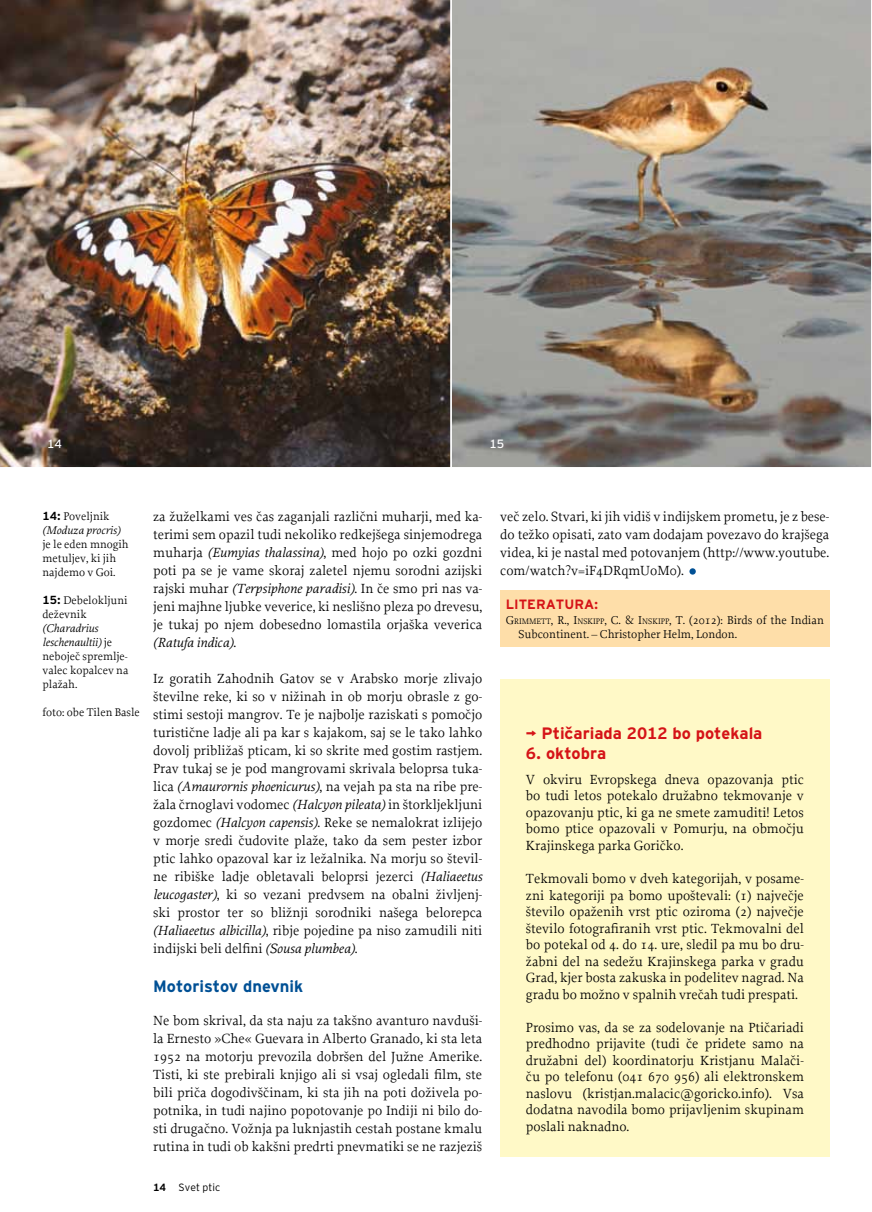
<style>
.page{position:relative;width:872px;height:1212px;background:#fff}
.page>*{position:absolute;margin:0;border:0;box-sizing:border-box;transform-origin:0 0}
.t1{font:700 16.5px "Interstate Bold Mono CE";color:#d51317}
.t2{font:700 16.5px "Interstate Bold Mono CE";color:#005095}
.t3{font:13.95px/18px "Proforma";color:#000;text-align:justify}
.t4{font:italic 13.95px "Proforma Book Italic CE";color:#000}
.t5{font:700 13.5px "Interstate Bold Mono CE";color:#d51317}
.t6{font:12px/14.4px "Proforma";color:#000}
.t7{font:500 12px "Interstate Regular Mono CE";color:#fff}
.t8{font:11.7px/14.1px "Proforma";color:#000}
.t9{font:italic 11.7px/14.1px "Proforma Book Italic CE";color:#000}
.t10{font:300 10.5px "Interstate Light Mono CE";color:#000}
.s1{font-family:"Interstate Bold Mono CE";font-weight:700}
.s2{font-family:"Proforma";font-style:normal}
.s3{font-family:"Proforma Book Italic CE";font-style:italic}
.s4{font-style:inherit}
.s5{font-size:8.4px}
</style>
<div class="page">
<img style="left:0;top:0;width:450px;height:467px">
<img style="left:450px;top:0;width:421px;height:467px">
<svg style="left:689px;top:568px;width:7px;height:7px"></svg>
<div style="left:500px;top:590px;width:329px;height:57px;background:#fedea9"></div>
<div style="left:500px;top:679px;width:329px;height:478px;background:#fff9c7"></div>
<svg style="left:871px;top:151px;width:1px;height:270px"></svg>
<p class="t7" style="left:47px;top:437px;width:16px">14</p>
<p class="t7" style="left:489px;top:437px;width:16px">15</p>
<p class="t8" style="left:43px;top:509px;width:68px"><span class="s1">14:</span> Poveljnik</p>
<p class="t9" style="left:43px;top:523px;width:80px">(Moduza procris)</p>
<p class="t8" style="left:43px;top:537px;width:88px">je le eden mnogih metuljev, ki jih najdemo v Goi.</p>
<p class="t8" style="left:43px;top:593px;width:86px"><span class="s1">15:</span> Debelokljuni deževnik</p>
<p class="t9" style="left:43px;top:621px;width:71px">(Charadrius leschenaultii) <span class="s2">je</span></p>
<p class="t8" style="left:43px;top:649px;width:87px;text-align:justify">neboječ spremlje&shy;valec kopalcev na plažah.</p>
<p class="t8" style="left:43px;top:705px;width:99px">foto: obe Tilen Basle</p>
<p class="t3" style="left:153px;top:507px;width:331px">za žuželkami ves čas zaganjali različni muharji, med ka&shy;terimi sem opazil tudi nekoliko redkejšega sinjemodrega muharja <span class="s3">(Eumyias thalassina)</span>, med hojo po ozki gozdni poti pa se je vame skoraj zaletel njemu sorodni azijski rajski muhar <span class="s3">(Terpsiphone paradisi)</span>. In če smo pri nas va&shy;jeni majhne ljubke veverice, ki neslišno pleza po drevesu, je tukaj po njem dobesedno lomastila orjaška veverica</p>
<p class="t4" style="left:153px;top:633px;width:85px">(Ratufa indica)<span class="s2">.</span></p>
<p class="t3" style="left:153px;top:669px;width:331px">Iz goratih Zahodnih Gatov se v Arabsko morje zlivajo številne reke, ki so v nižinah in ob morju obrasle z go&shy;stimi sestoji mangrov. Te je najbolje raziskati s pomočjo turistične ladje ali pa kar s kajakom, saj se le tako lahko dovolj približaš pticam, ki so skrite med gostim rastjem.<br>Prav tukaj se je pod mangrovami skrivala beloprsa tuka&shy;lica <span class="s3">(Amaurornis phoenicurus)</span>, na vejah pa sta na ribe pre&shy;žala črnoglavi vodomec <span class="s3">(Halcyon pileata)</span> in štorkljekljuni gozdomec <span class="s3">(Halcyon capensis)</span>. Reke se nemalokrat izlijejo v morje sredi čudovite plaže, tako da sem pester izbor ptic lahko opazoval kar iz ležalnika. Na morju so števil&shy;ne ribiške ladje obletavali beloprsi jezerci <span class="s3">(Haliaeetus leucogaster)</span>, ki so vezani predvsem na obalni življenj&shy;ski prostor ter so bližnji sorodniki našega belorepca <span class="s3">(Haliaeetus albicilla)</span>, ribje pojedine pa niso zamudili niti indijski beli delfini <span class="s3">(Sousa plumbea)</span>.</p>
<p class="t2" style="left:153px;top:977px;width:152px">Motoristov dnevnik</p>
<p class="t3" style="left:153px;top:1011px;width:331px">Ne bom skrival, da sta naju za takšno avanturo navduši&shy;la Ernesto »Che« Guevara in Alberto Granado, ki sta leta 1952 na motorju prevozila dobršen del Južne Amerike.<br>Tisti, ki ste prebirali knjigo ali si vsaj ogledali film, ste bili priča dogodivščinam, ki sta jih na poti doživela po&shy;potnika, in tudi najino popotovanje po Indiji ni bilo do&shy;sti drugačno. Vožnja pa luknjastih cestah postane kmalu rutina in tudi ob kakšni predrti pnevmatiki se ne razjeziš</p>
<p class="t10" style="left:153px;top:1181px;width:69px"><span class="s1">14</span> Svet ptic</p>
<p class="t3" style="left:500px;top:507px;width:331px">več zelo. Stvari, ki jih vidiš v indijskem prometu, je z bese&shy;do težko opisati, zato vam dodajam povezavo do krajšega videa, ki je nastal med potovanjem (http://www.youtube. com/watch?v=iF4DRqmUoM0).</p>
<p class="t5" style="left:506px;top:597px;width:94px">LITERATURA:</p>
<p class="t6" style="left:518px;top:612px;width:307px;text-indent:-13px"><span class="s4">G</span><span class="s5">RIMMETT</span><span class="s4">, R., I</span><span class="s5">NSKIPP</span><span class="s4">, C. &amp; I</span><span class="s5">NSKIPP</span><span class="s4">, T.</span> (2012): Birds of the Indian<br>Subcontinent. – Christopher Helm, London.</p>
<p class="t1" style="left:526px;top:724px;width:238px">¬ Ptičariada 2012 bo potekala</p>
<p class="t1" style="left:526px;top:744px;width:82px">6. oktobra</p>
<p class="t3" style="left:526px;top:771px;width:279px;line-height:16.5px">V okviru Evropskega dneva opazovanja ptic bo tudi letos potekalo družabno tekmovanje v opazovanju ptic, ki ga ne smete zamuditi! Letos bomo ptice opazovali v Pomurju, na območju Krajinskega parka Goričko.</p>
<p class="t3" style="left:526px;top:870px;width:279px;line-height:16.5px">Tekmovali bomo v dveh kategorijah, v posame&shy;zni kategoriji pa bomo upoštevali: (1) največje število opaženih vrst ptic oziroma (2) največje število fotografiranih vrst ptic. Tekmovalni del bo potekal od 4. do 14. ure, sledil pa mu bo dru&shy;žabni del na sedežu Krajinskega parka v gradu Grad, kjer bosta zakuska in podelitev nagrad. Na gradu bo možno v spalnih vrečah tudi prespati.</p>
<p class="t3" style="left:526px;top:1018px;width:279px;line-height:16.5px">Prosimo vas, da se za sodelovanje na Ptičariadi predhodno prijavite (tudi če pridete samo na družabni del) koordinatorju Kristjanu Malači&shy;ču po telefonu (041 670 956) ali elektronskem naslovu (kristjan.malacic@goricko.info). Vsa dodatna navodila bomo prijavljenim skupinam poslali naknadno.</p>
</div>
